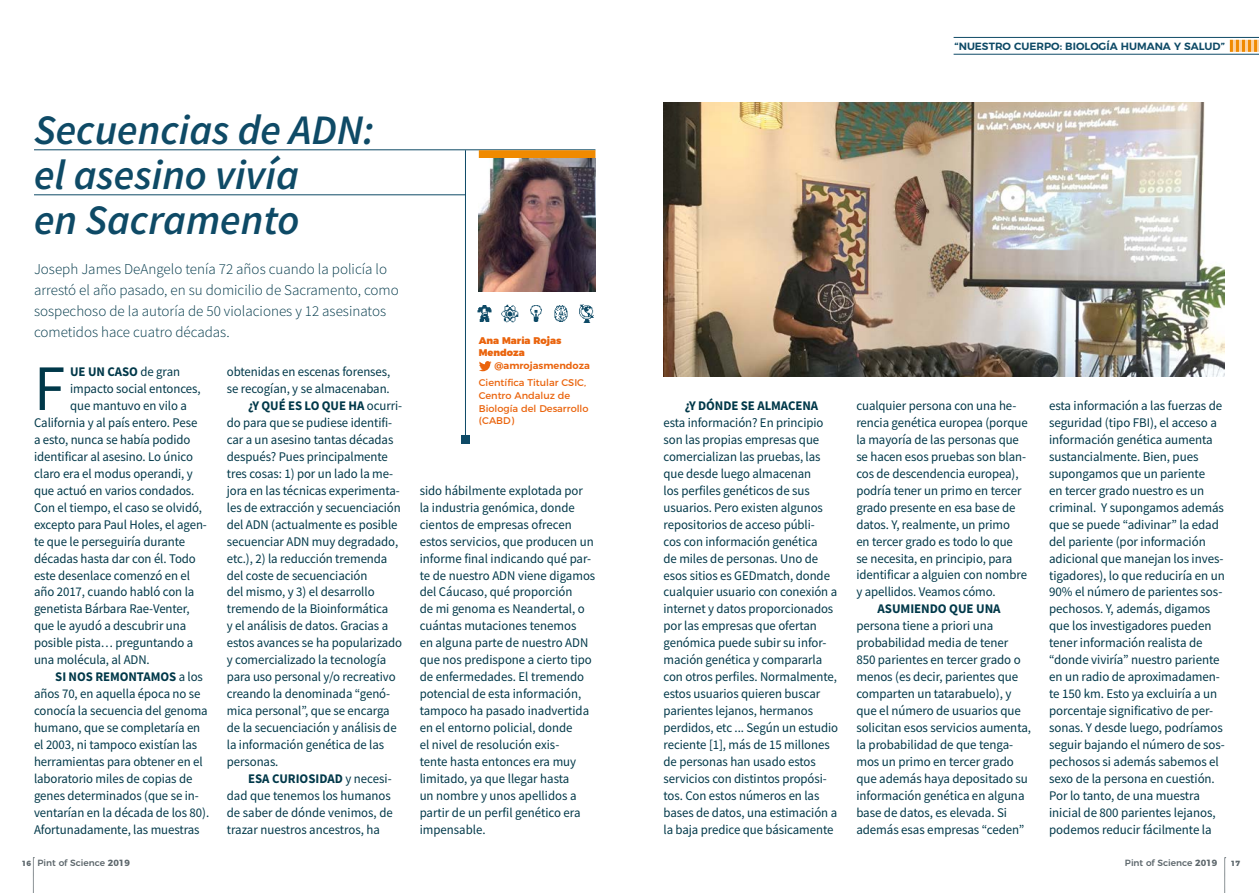
<style>
.page{position:relative;width:1259px;height:893px;background:#fff}
.page>*{position:absolute;margin:0;border:0;box-sizing:border-box;transform-origin:0 0}
.t1{font:64.95px "Source Sans Pro";color:#003849}
.t2{font:italic 600 42px/45px "Source Sans Pro";color:#0e4a66}
.t3{font:300 15px/21px "Source Sans Pro";color:#003849}
.t4{font:13.2px/17px "Source Sans Pro";letter-spacing:-.005em;color:#003849}
.t5{font:700 13.2px "Source Sans Pro";letter-spacing:-.005em;color:#003849}
.t6{font:600 10.5px "Montserrat";color:#0e4a66}
.t7{font:9.75px/12.8px "Montserrat";color:#ea640d}
.t8{font:900 9.75px/12.8px "Montserrat";color:#ea640d}
.t9{font:600 9.75px "Montserrat";color:#ea640d}
.t10{font:500 9px "Montserrat";color:#5d676c}
.t11{font:800 7.5px "Montserrat";color:#5d676c}
.s1{font-weight:400}
.s2{font-weight:800;font-size:7.5px}
.s3{font-weight:700}
</style>
<div class="page">
<hr style="left:953px;top:54px;width:306px;height:1px;background:#0e4a66">
<hr style="left:953px;top:37px;width:306px;height:1px;background:#0e4a66">
<svg style="left:1229px;top:40px;width:30px;height:12px"></svg>
<svg style="left:33px;top:857px;width:1px;height:36px"></svg>
<svg style="left:1224px;top:857px;width:1px;height:36px"></svg>
<hr style="left:34px;top:149px;width:561px;height:1px;background:#0e4a66">
<hr style="left:34px;top:194px;width:561px;height:1px;background:#0e4a66">
<div style="left:479px;top:150px;width:116px;height:9px;background:#f08a00"></div>
<svg style="left:479px;top:361px;width:12px;height:10px"></svg>
<img style="left:501px;top:305px;width:18px;height:17px">
<img style="left:554px;top:306px;width:14px;height:15px">
<img style="left:477px;top:305px;width:15px;height:17px">
<img style="left:530px;top:305px;width:12px;height:17px">
<img style="left:579px;top:304px;width:15px;height:19px">
<div style="left:461px;top:435px;width:9px;height:9px;background:#0e4a66"></div>
<img style="left:663px;top:102px;width:562px;height:274px">
<div style="left:466px;top:183px;width:139px;height:48px;background:#fff"></div>
<hr style="left:465px;top:150px;width:1px;height:292px;background:#0e4a66">
<img style="left:479px;top:159px;width:116px;height:132px">
<h2 class="t2" style="left:34px;top:107px;width:342px">Secuencias de ADN: el asesino vivía<br>en Sacramento</h2>
<p class="t3" style="left:34px;top:258px;width:366px">Joseph James DeAngelo tenía 72 años cuando la policía lo arrestó el año pasado, en su domicilio de Sacramento, como sospechoso de la autoría de 50 violaciones y 12 asesinatos cometidos hace cuatro décadas.</p>
<p class="t4" style="left:227px;top:363px;width:165px">obtenidas en escenas forenses,</p>
<p class="t4" style="left:227px;top:380px;width:164px">se recogían, y se almacenaban.</p>
<p class="t5" style="left:248px;top:397px;width:156px">¿Y QUÉ ES LO QUE HA <span class="s1">ocurri-</span></p>
<p class="t4" style="left:227px;top:414px;width:167px">do para que se pudiese identifi-</p>
<p class="t4" style="left:227px;top:431px;width:168px">car a un asesino tantas décadas</p>
<p class="t4" style="left:227px;top:448px;width:163px">después? Pues principalmente</p>
<p class="t4" style="left:227px;top:465px;width:168px">tres cosas: 1) por un lado la me-</p>
<p class="t4" style="left:227px;top:482px;width:174px">jora en las técnicas experimenta-</p>
<p class="t4" style="left:227px;top:499px;width:175px">les de extracción y secuenciación</p>
<p class="t4" style="left:227px;top:516px;width:172px">del ADN (actualmente es posible</p>
<p class="t4" style="left:227px;top:533px;width:173px">secuenciar ADN muy degradado,</p>
<p class="t4" style="left:227px;top:550px;width:162px">etc.), 2) la reducción tremenda</p>
<p class="t4" style="left:227px;top:567px;width:142px">del coste de secuenciación</p>
<p class="t4" style="left:227px;top:583px;width:149px">del mismo, y 3) el desarrollo</p>
<p class="t4" style="left:227px;top:600px;width:163px">tremendo de la Bioinformática</p>
<p class="t4" style="left:227px;top:617px;width:163px">y el análisis de datos. Gracias a</p>
<p class="t4" style="left:227px;top:634px;width:177px">estos avances se ha popularizado</p>
<p class="t4" style="left:227px;top:651px;width:161px">y comercializado la tecnología</p>
<p class="t4" style="left:227px;top:668px;width:170px">para uso personal y/o recreativo</p>
<p class="t4" style="left:227px;top:685px;width:165px">creando la denominada “genó-</p>
<p class="t4" style="left:227px;top:702px;width:164px">mica personal”, que se encarga</p>
<p class="t4" style="left:227px;top:719px;width:171px">de la secuenciación y análisis de</p>
<p class="t4" style="left:227px;top:736px;width:159px">la información genética de las</p>
<p class="t4" style="left:227px;top:753px;width:53px">personas.</p>
<p class="t5" style="left:248px;top:770px;width:145px">ESA CURIOSIDAD <span class="s1">y necesi-</span></p>
<p class="t4" style="left:227px;top:787px;width:165px">dad que tenemos los humanos</p>
<p class="t4" style="left:227px;top:804px;width:167px">de saber de dónde venimos, de</p>
<p class="t4" style="left:227px;top:821px;width:155px">trazar nuestros ancestros, ha</p>
<h1 class="t1" style="left:34px;top:347px;width:33px">F</h1>
<p class="t5" style="left:70px;top:363px;width:111px">UE UN CASO <span class="s1">de gran</span></p>
<p class="t4" style="left:70px;top:380px;width:132px">impacto social entonces,</p>
<p class="t4" style="left:70px;top:397px;width:118px">que mantuvo en vilo a</p>
<p class="t4" style="left:34px;top:414px;width:165px">California y al país entero. Pese</p>
<p class="t4" style="left:34px;top:431px;width:158px">a esto, nunca se había podido</p>
<p class="t4" style="left:34px;top:448px;width:160px">identificar al asesino. Lo único</p>
<p class="t4" style="left:34px;top:465px;width:160px">claro era el modus operandi, y</p>
<p class="t4" style="left:34px;top:482px;width:162px">que actuó en varios condados.</p>
<p class="t4" style="left:34px;top:499px;width:169px">Con el tiempo, el caso se olvidó,</p>
<p class="t4" style="left:34px;top:516px;width:174px">excepto para Paul Holes, el agen-</p>
<p class="t4" style="left:34px;top:533px;width:153px">te que le perseguiría durante</p>
<p class="t4" style="left:34px;top:550px;width:163px">décadas hasta dar con él. Todo</p>
<p class="t4" style="left:34px;top:567px;width:157px">este desenlace comenzó en el</p>
<p class="t4" style="left:34px;top:583px;width:162px">año 2017, cuando habló con la</p>
<p class="t4" style="left:34px;top:600px;width:157px">genetista Bárbara Rae-Venter,</p>
<p class="t4" style="left:34px;top:617px;width:154px">que le ayudó a descubrir una</p>
<p class="t4" style="left:34px;top:634px;width:161px">posible pista… preguntando a</p>
<p class="t4" style="left:34px;top:651px;width:117px">una molécula, al ADN.</p>
<p class="t5" style="left:55px;top:668px;width:149px">SI NOS REMONTAMOS <span class="s1">a los</span></p>
<p class="t4" style="left:34px;top:685px;width:168px">años 70, en aquella época no se</p>
<p class="t4" style="left:34px;top:702px;width:175px">conocía la secuencia del genoma</p>
<p class="t4" style="left:34px;top:719px;width:168px">humano, que se completaría en</p>
<p class="t4" style="left:34px;top:736px;width:165px">el 2003, ni tampoco existían las</p>
<p class="t4" style="left:34px;top:753px;width:170px">herramientas para obtener en el</p>
<p class="t4" style="left:34px;top:770px;width:160px">laboratorio miles de copias de</p>
<p class="t4" style="left:34px;top:787px;width:166px">genes determinados (que se in-</p>
<p class="t4" style="left:34px;top:804px;width:177px">ventarían en la década de los 80).</p>
<p class="t4" style="left:34px;top:821px;width:167px">Afortunadamente, las muestras</p>
<p class="t8" style="left:479px;top:333px;width:84px">Ana Maria Rojas<br>Mendoza</p>
<p class="t9" style="left:494px;top:358px;width:97px">@amrojasmendoza</p>
<p class="t7" style="left:479px;top:375px;width:111px">Científica Titular CSIC,<br>Centro Andaluz de<br>Biología del Desarrollo (CABD)</p>
<p class="t4" style="left:420px;top:482px;width:177px">sido hábilmente explotada por la industria genómica, donde cientos de empresas ofrecen estos servicios, que producen un informe final indicando qué par&shy;te de nuestro ADN viene digamos del Cáucaso, qué proporción<br>de mi genoma es Neandertal, o cuántas mutaciones tenemos<br>en alguna parte de nuestro ADN que nos predispone a cierto tipo de enfermedades. El tremendo potencial de esta información, tampoco ha pasado inadvertida en el entorno policial, donde<br>el nivel de resolución exis-<br>tente hasta entonces era muy limitado, ya que llegar hasta<br>un nombre y unos apellidos a partir de un perfil genético era impensable.</p>
<p class="t6" style="left:954px;top:38px;width:272px">“NUESTRO CUERPO: BIOLOGÍA HUMANA Y SALUD”</p>
<p class="t5" style="left:685px;top:397px;width:135px">¿Y DÓNDE SE ALMACENA</p>
<p class="t4" style="left:663px;top:414px;width:176px">esta información? En principio son las propias empresas que comercializan las pruebas, las que desde luego almacenan<br>los perfiles genéticos de sus usuarios. Pero existen algunos repositorios de acceso públi-<br>cos con información genética<br>de miles de personas. Uno de esos sitios es GEDmatch, donde cualquier usuario con conexión a internet y datos proporcionados por las empresas que ofertan genómica puede subir su infor&shy;mación genética y compararla con otros perfiles. Normalmente, estos usuarios quieren buscar parientes lejanos, hermanos perdidos, etc ... Según un estudio reciente [1], más de 15 millones de personas han usado estos servicios con distintos propósi&shy;tos. Con estos números en las bases de datos, una estimación a la baja predice que básicamente</p>
<p class="t4" style="left:856px;top:397px;width:173px">cualquier persona con una he&shy;rencia genética europea (porque la mayoría de las personas que se hacen esos pruebas son blan&shy;cos de descendencia europea), podría tener un primo en tercer grado presente en esa base de datos. Y, realmente, un primo<br>en tercer grado es todo lo que se necesita, en principio, para identificar a alguien con nombre y apellidos. Veamos cómo.</p>
<p class="t5" style="left:877px;top:600px;width:125px">ASUMIENDO QUE UNA</p>
<p class="t4" style="left:856px;top:617px;width:176px">persona tiene a priori una probabilidad media de tener<br>850 parientes en tercer grado o menos (es decir, parientes que comparten un tatarabuelo), y que el número de usuarios que solicitan esos servicios aumenta, la probabilidad de que tenga&shy;mos un primo en tercer grado que además haya depositado su información genética en alguna base de datos, es elevada. Si además esas empresas “ceden”</p>
<p class="t4" style="left:1049px;top:397px;width:177px">esta información a las fuerzas de seguridad (tipo FBI), el acceso a información genética aumenta sustancialmente. Bien, pues supongamos que un pariente<br>en tercer grado nuestro es un criminal. Y supongamos además que se puede “adivinar” la edad del pariente (por información adicional que manejan los inves&shy;tigadores), lo que reduciría en un<br>90% el número de parientes sos&shy;pechosos. Y, además, digamos que los investigadores pueden tener información realista de “donde viviría” nuestro pariente en un radio de aproximadamen&shy;te 150 km. Esto ya excluiría a un porcentaje significativo de per&shy;sonas. Y desde luego, podríamos seguir bajando el número de sos&shy;pechosos si además sabemos el sexo de la persona en cuestión.<br>Por lo tanto, de una muestra inicial de 800 parientes lejanos, podemos reducir fácilmente la</p>
<p class="t10" style="left:22px;top:856px;width:110px"><span class="s2">16</span> Pint of Science <span class="s3">2019</span></p>
<p class="t10" style="left:1125px;top:856px;width:94px">Pint of Science <span class="s3">2019</span></p>
<p class="t11" style="left:1231px;top:857px;width:11px">17</p>
</div>
